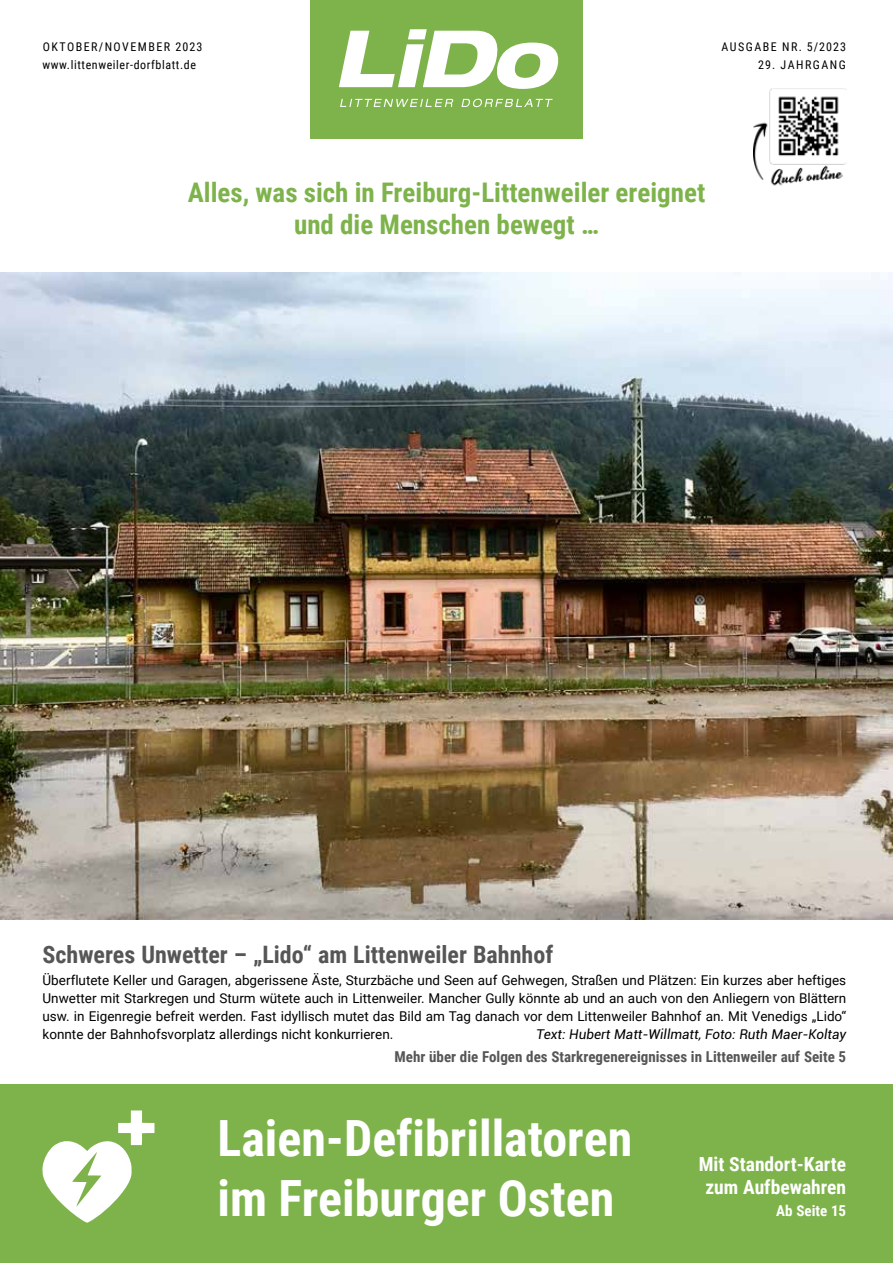
<style>
.page{position:relative;width:893px;height:1263px;background:#fff}
.page>*{position:absolute;margin:0;border:0;box-sizing:border-box;transform-origin:0 0}
.t1{font:700 49.95px/60px "Roboto Condensed";color:#fff}
.t2{font:700 27px/32.4px "Roboto Condensed";color:#7eb34b;text-align:center}
.t3{font:700 24px "Roboto Condensed";color:#565656}
.t4{font:700 19.5px/22.5px "Roboto Condensed";color:#fff;text-align:center}
.t5{font:700 15px "Roboto Condensed";color:#565656}
.t6{font:700 15px "Roboto Condensed";color:#fff}
.t7{font:13.5px/18px "Roboto";color:#000;text-align:justify}
.t8{font:italic 13.5px "Roboto";color:#000}
.t9{font:12px/18px "Roboto Condensed";letter-spacing:.05em;color:#000}
.t10{font:12px "Roboto Condensed";letter-spacing:.125em;color:#000}
</style>
<div class="page">
<div style="left:0;top:1084px;width:893px;height:179px;background:#7eb34b"></div>
<img style="left:754px;top:89px;width:92px;height:97px">
<div style="left:310px;top:0;width:273px;height:139px;background:#7eb34b"></div>
<svg style="left:340px;top:99px;width:213px;height:8px"></svg>
<svg style="left:339px;top:29px;width:220px;height:60px"></svg>
<img style="left:0;top:272px;width:893px;height:648px">
<svg style="left:42px;top:1110px;width:112px;height:113px"></svg>
<p class="t9" style="left:43px;top:37px;width:161px">OKTOBER/NOVEMBER 2023 www.littenweiler-dorfblatt.de</p>
<p class="t10" style="left:721px;top:38px;width:126px">AUSGABE NR. 5/2023</p>
<p class="t10" style="left:758px;top:56px;width:89px">29. JAHRGANG</p>
<h2 class="t2" style="left:188px;top:175px;width:519px">Alles, was sich in Freiburg-Littenweiler ereignet und die Menschen bewegt …</h2>
<h3 class="t3" style="left:43px;top:938px;width:512px">Schweres Unwetter – „Lido“ am Littenweiler Bahnhof</h3>
<p class="t7" style="left:43px;top:971px;width:805px">Überflutete Keller und Garagen, abgerissene Äste, Sturzbäche und Seen auf Gehwegen, Straßen und Plätzen: Ein kurzes aber heftiges Unwetter mit Starkregen und Sturm wütete auch in Littenweiler. Mancher Gully könnte ab und an auch von den Anliegern von Blättern usw. in Eigenregie befreit werden. Fast idyllisch mutet das Bild am Tag danach vor dem Littenweiler Bahnhof an. Mit Venedigs „Lido“ konnte der Bahnhofsvorplatz allerdings nicht konkurrieren.</p>
<p class="t8" style="left:536px;top:1025px;width:311px">Text: Hubert Matt-Willmatt, Foto: Ruth Maer-Koltay</p>
<p class="t5" style="left:394px;top:1046px;width:453px">Mehr über die Folgen des Starkregenereignisses in Littenweiler auf Seite 5</p>
<h1 class="t1" style="left:217px;top:1106px;width:416px">Laien-Defibrillatoren im Freiburger Osten</h1>
<h3 class="t4" style="left:699px;top:1152px;width:149px">Mit Standort-Karte zum Aufbewahren</h3>
<p class="t6" style="left:776px;top:1200px;width:71px">Ab Seite 15</p>
</div>
